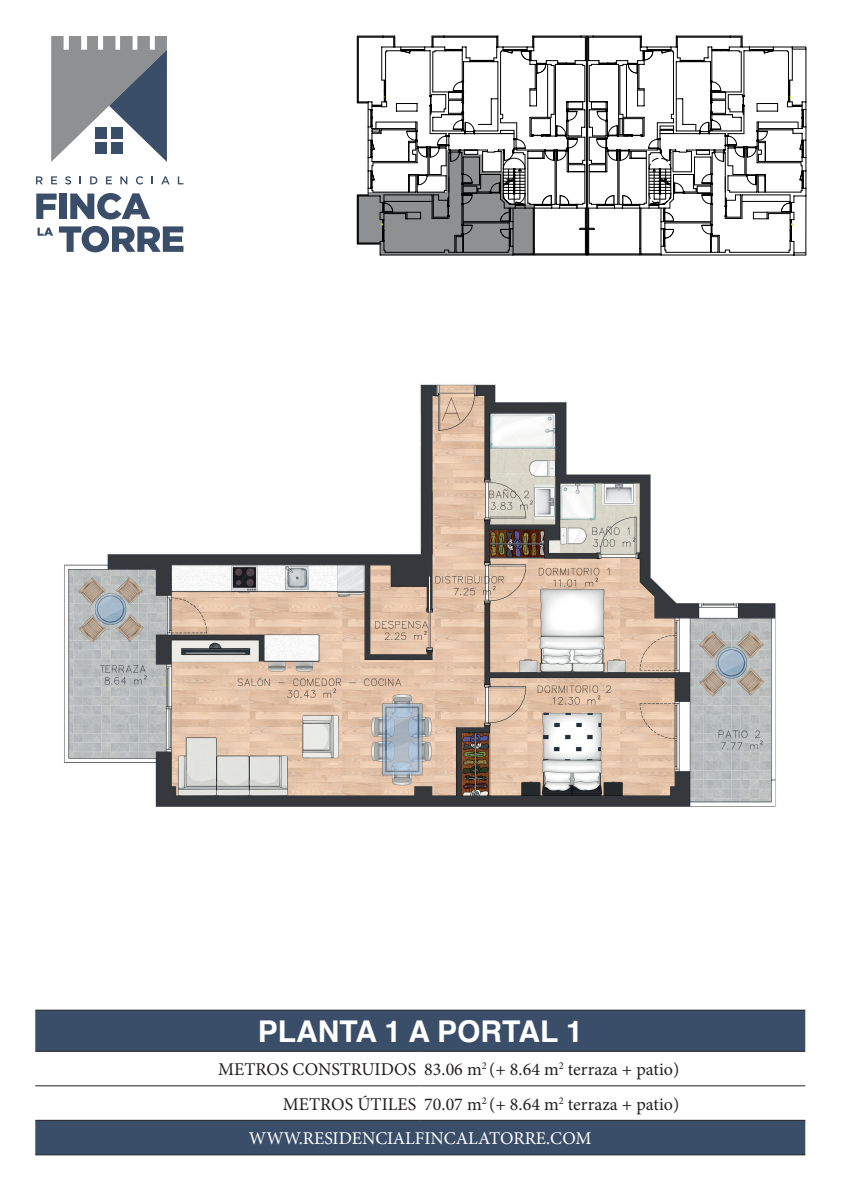
<style>
.page{position:relative;width:842px;height:1191px;background:#fff}
.page>*{position:absolute;margin:0;border:0;box-sizing:border-box;transform-origin:0 0}
.t1{font:700 30px "Helvetica";color:#fff}
.t2{font:18px "Minion Pro";color:#231f20}
.t3{font:18px "Minion Pro";color:#fff}
</style>
<div class="page">
<img style="left:64px;top:384px;width:712px;height:423px">
<svg style="left:36px;top:176px;width:7px;height:8px"></svg>
<svg style="left:51px;top:176px;width:6px;height:8px"></svg>
<svg style="left:65px;top:176px;width:6px;height:8px"></svg>
<svg style="left:90px;top:176px;width:7px;height:8px"></svg>
<svg style="left:106px;top:176px;width:6px;height:8px"></svg>
<svg style="left:120px;top:176px;width:7px;height:8px"></svg>
<svg style="left:136px;top:176px;width:7px;height:8px"></svg>
<svg style="left:161px;top:176px;width:9px;height:8px"></svg>
<svg style="left:178px;top:176px;width:5px;height:8px"></svg>
<svg style="left:36px;top:193px;width:21px;height:26px"></svg>
<div style="left:59px;top:193px;width:7px;height:26px;background:#3a4e69"></div>
<svg style="left:70px;top:193px;width:80px;height:26px"></svg>
<svg style="left:38px;top:227px;width:15px;height:9px"></svg>
<svg style="left:59px;top:226px;width:124px;height:26px"></svg>
<svg style="left:51px;top:36px;width:116px;height:126px"></svg>
<div style="left:96px;top:127px;width:11px;height:11px;background:#3a4e69"></div>
<div style="left:112px;top:127px;width:11px;height:11px;background:#3a4e69"></div>
<div style="left:96px;top:142px;width:11px;height:11px;background:#3a4e69"></div>
<div style="left:112px;top:142px;width:11px;height:11px;background:#3a4e69"></div>
<svg style="left:35px;top:1011px;width:770px;height:143px;fill:#3a4e69"></svg>
<hr style="left:35px;top:1010px;width:385px;height:1px;background:#231f20">
<hr style="left:420px;top:1010px;width:385px;height:1px;background:#231f20">
<hr style="left:35px;top:1051px;width:385px;height:1px;background:#231f20">
<hr style="left:420px;top:1051px;width:385px;height:1px;background:#231f20">
<hr style="left:35px;top:1085px;width:385px;height:1px;background:#231f20">
<hr style="left:420px;top:1085px;width:385px;height:1px;background:#231f20">
<hr style="left:35px;top:1120px;width:385px;height:1px;background:#231f20">
<hr style="left:420px;top:1120px;width:385px;height:1px;background:#231f20">
<hr style="left:35px;top:1154px;width:385px;height:1px;background:#231f20">
<hr style="left:420px;top:1154px;width:385px;height:1px;background:#231f20">
<svg style="left:588px;top:46px;width:218px;height:209px"></svg>
<svg style="left:379px;top:252px;width:155px;height:3px"></svg>
<svg style="left:357px;top:36px;width:441px;height:216px"></svg>
<h1 class="t1" style="left:258px;top:1007px;width:327px">PLANTA 1 A PORTAL 1</h1>
<p class="t2" style="left:218px;top:1057px;width:463px">METROS CONSTRUIDOS 83.06 m<sup>2</sup> (+ 8.64 m<sup>2</sup> terraza + patio)</p>
<p class="t2" style="left:283px;top:1091px;width:398px">METROS ÚTILES 70.07 m<sup>2</sup> (+ 8.64 m<sup>2</sup> terraza + patio)</p>
<p class="t3" style="left:249px;top:1126px;width:344px">WWW.RESIDENCIALFINCALATORRE.COM</p>
</div>
